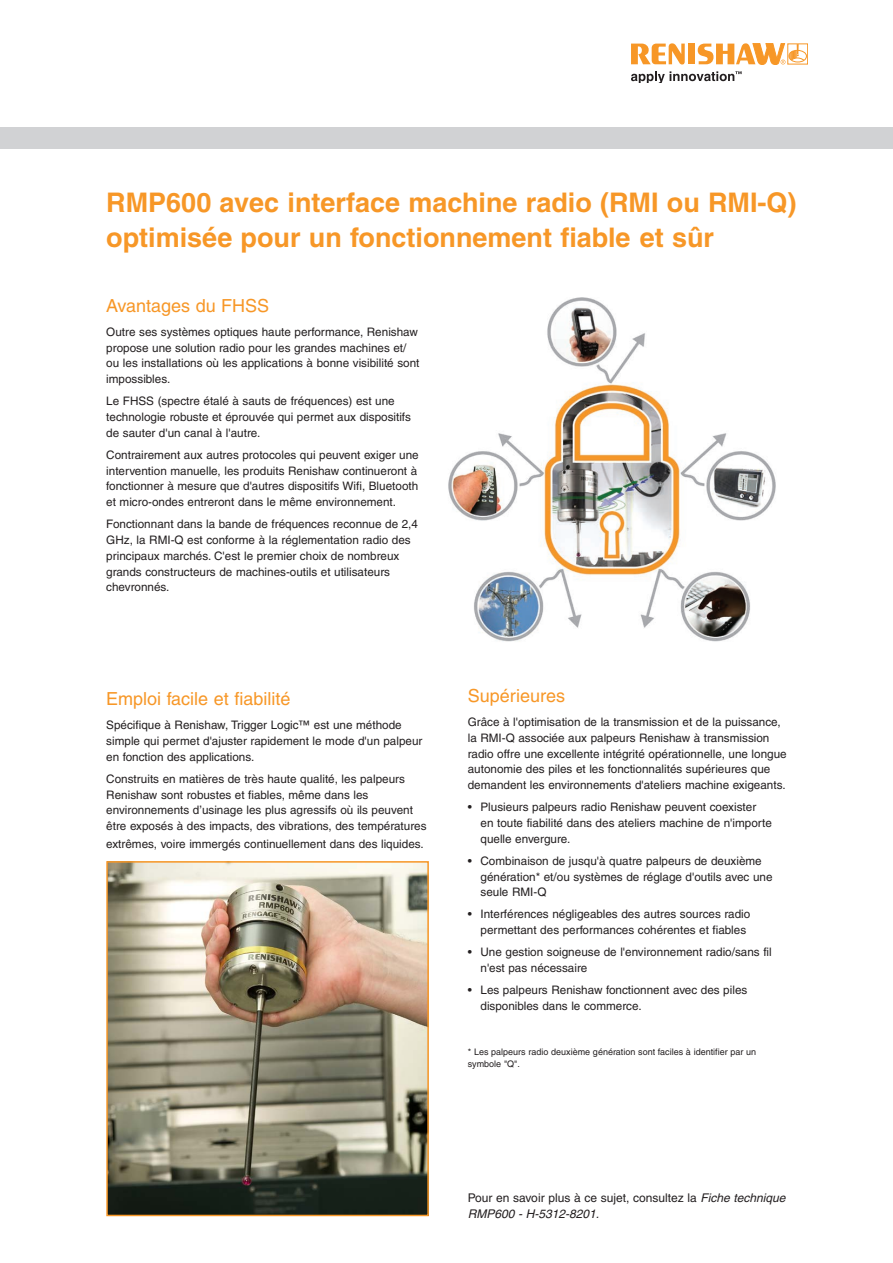
<style>
.page{position:relative;width:893px;height:1263px;background:#fff}
.page>*{position:absolute;margin:0;border:0;box-sizing:border-box;transform-origin:0 0}
.t1{font:700 27px/34.5px "Helvetica";color:#f79727}
.t2{font:18px "Helvetica";color:#f79727}
.Text{font:12px/15.8px "Helvetica";color:#231f20}
.Text-2{font:11.7px/15.8px "Helvetica";color:#231f20}
.Text-3{font:9px/12px "Helvetica";color:#231f20}
.s1{font-style:italic}
</style>
<div class="page">
<div style="left:0;top:128px;width:893px;height:21px;background:#d1d2d4"></div>
<svg style="left:631px;top:43px;width:54px;height:21px"></svg>
<div style="left:688px;top:44px;width:7px;height:20px;background:#f79727"></div>
<div style="left:787px;top:44px;width:21px;height:20px;border:1px solid #f79727"></div>
<div style="left:789px;top:50px;width:18px;height:12px;border:1px solid #f79727;border-radius:50%"></div>
<svg style="left:698px;top:43px;width:106px;height:22px"></svg>
<svg style="left:631px;top:71px;width:111px;height:12px"></svg>
<img style="left:448px;top:298px;width:328px;height:344px">
<img style="left:109px;top:864px;width:317px;height:349px">
<div style="left:106px;top:861px;width:323px;height:355px;border:2px solid #f79727"></div>
<p class="t1" style="left:106px;top:185px;width:692px">RMP600 avec interface machine radio (RMI ou RMI-Q) optimisée pour un fonctionnement fiable et sûr</p>
<p class="t2" style="left:106px;top:295px;width:164px">Avantages du FHSS</p>
<p class="Text-2" style="left:106px;top:324px;width:315px">Outre ses systèmes optiques haute performance, Renishaw propose une solution radio pour les grandes machines et/ ou les installations où les applications à bonne visibilité sont impossibles.</p>
<p class="Text-2" style="left:106px;top:393px;width:306px">Le FHSS (spectre étalé à sauts de fréquences) est une technologie robuste et éprouvée qui permet aux dispositifs de sauter d'un canal à l'autre.</p>
<p class="Text-2" style="left:106px;top:447px;width:314px">Contrairement aux autres protocoles qui peuvent exiger une intervention manuelle, les produits Renishaw continueront à fonctionner à mesure que d'autres dispositifs Wifi, Bluetooth et micro-ondes entreront dans le même environnement.</p>
<p class="Text-2" style="left:106px;top:516px;width:313px">Fonctionnant dans la bande de fréquences reconnue de 2,4<br>GHz, la RMI-Q est conforme à la réglementation radio des principaux marchés. C'est le premier choix de nombreux grands constructeurs de machines-outils et utilisateurs chevronnés.</p>
<p class="t2" style="left:106px;top:688px;width:186px">Emploi facile et fiabilité</p>
<p class="Text-2" style="left:106px;top:717px;width:318px">Spécifique à Renishaw, Trigger Logic™ est une méthode simple qui permet d'ajuster rapidement le mode d'un palpeur en fonction des applications.</p>
<p class="Text-2" style="left:106px;top:771px;width:322px">Construits en matières de très haute qualité, les palpeurs Renishaw sont robustes et fiables, même dans les environnements d’usinage les plus agressifs où ils peuvent être exposés à des impacts, des vibrations, des températures</p>
<p class="Text-2" style="left:106px;top:836px;width:319px">extrêmes, voire immergés continuellement dans des liquides.</p>
<p class="t2" style="left:468px;top:685px;width:99px">Supérieures</p>
<p class="Text-2" style="left:468px;top:714px;width:320px">Grâce à l'optimisation de la transmission et de la puissance, la RMI-Q associée aux palpeurs Renishaw à transmission radio offre une excellente intégrité opérationnelle, une longue autonomie des piles et les fonctionnalités supérieures que demandent les environnements d'ateliers machine exigeants.</p>
<p class="Text-2" style="left:480px;top:799px;width:293px;text-indent:-13px">• Plusieurs palpeurs radio Renishaw peuvent coexister en toute fiabilité dans des ateliers machine de n'importe quelle envergure.</p>
<p class="Text-2" style="left:480px;top:853px;width:293px;text-indent:-13px">• Combinaison de jusqu'à quatre palpeurs de deuxième génération* et/ou systèmes de réglage d'outils avec une seule RMI-Q</p>
<p class="Text-2" style="left:480px;top:906px;width:271px;text-indent:-13px">• Interférences négligeables des autres sources radio permettant des performances cohérentes et fiables</p>
<p class="Text-2" style="left:480px;top:944px;width:293px;text-indent:-13px">• Une gestion soigneuse de l'environnement radio/sans fil n'est pas nécessaire</p>
<p class="Text-2" style="left:480px;top:982px;width:268px;text-indent:-13px">• Les palpeurs Renishaw fonctionnent avec des piles disponibles dans le commerce.</p>
<p class="Text-3" style="left:468px;top:1046px;width:290px">* Les palpeurs radio deuxième génération sont faciles à identifier par un symbole "Q".</p>
<p class="Text" style="left:468px;top:1190px;width:319px">Pour en savoir plus à ce sujet, consultez la <span class="s1">Fiche technique<br>RMP600 - H-5312-8201.</span></p>
</div>
